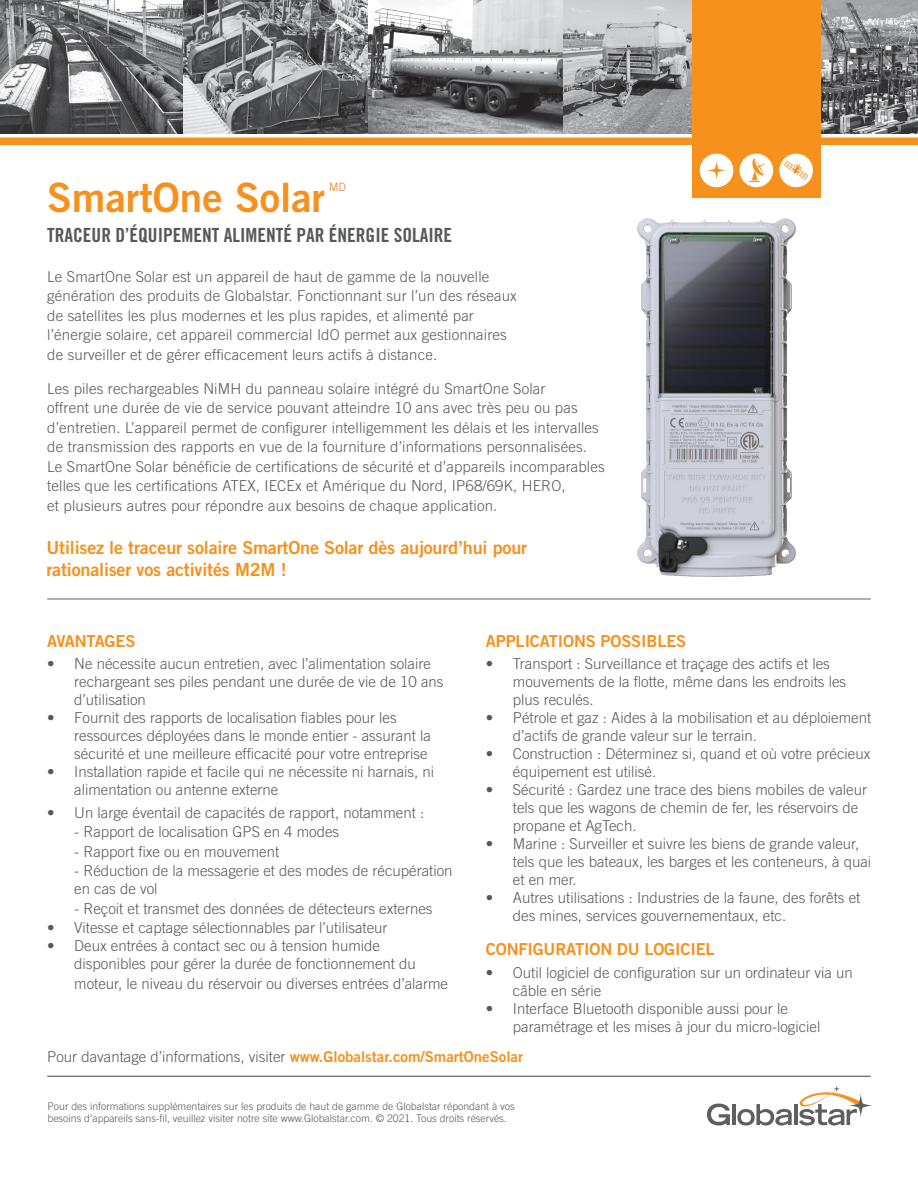
<style>
.page{position:relative;width:918px;height:1188px;background:#fff}
.page>*{position:absolute;margin:0;border:0;box-sizing:border-box;transform-origin:0 0}
.t1{font:40.5px "Trade Gothic Bold Two";color:#f6911e}
.t2{font:19.5px "Trade Gothic Bold Cond Twenty";color:#57585a}
.t3{font:18px/22.5px "Trade Gothic Bold Two";letter-spacing:-.01em;color:#f6911e}
.t4{font:16.5px "Trade Gothic Bold Two";letter-spacing:-.01em;color:#f6911e}
.t5{font:300 15px/18px "Trade Gothic";color:#57585a}
.t6{font:300 11.4px "Trade Gothic";color:#ea7e1d}
.t7{font:300 10.5px/12px "Trade Gothic";color:#57585a}
.s1{font-family:"Trade Gothic Bold Two";font-weight:400;color:#f6911e}
</style>
<div class="page">
<img style="left:637px;top:218px;width:159px;height:359px">
<img style="left:0;top:0;width:365px;height:133px">
<div style="left:0;top:138px;width:918px;height:7px;background:#f6911e"></div>
<img style="left:562px;top:0;width:130px;height:133px">
<img style="left:365px;top:0;width:197px;height:133px">
<img style="left:821px;top:0;width:97px;height:133px">
<div style="left:692px;top:0;width:129px;height:197px;background:#f6911e"></div>
<svg style="left:700px;top:154px;width:113px;height:33px"></svg>
<hr style="left:47px;top:599px;width:824px;height:1px;background:#5f5f62">
<hr style="left:47px;top:1076px;width:824px;height:1px;background:#57585a">
<hr style="left:732px;top:1104px;width:4px;height:21px;background:#5f5f62">
<svg style="left:707px;top:1104px;width:23px;height:21px"></svg>
<svg style="left:737px;top:1086px;width:135px;height:40px"></svg>
<p class="t1" style="left:47px;top:173px;width:279px">SmartOne Solar</p>
<p class="t6" style="left:329px;top:181px;width:19px">MD</p>
<p class="t2" style="left:47px;top:223px;width:407px">TRACEUR D’ÉQUIPEMENT ALIMENTÉ PAR ÉNERGIE SOLAIRE</p>
<p class="t5" style="left:47px;top:267px;width:471px;line-height:19.5px">Le SmartOne Solar est un appareil de haut de gamme de la nouvelle génération des produits de Globalstar. Fonctionnant sur l’un des réseaux de satellites les plus modernes et les plus rapides, et alimenté par l’énergie solaire, cet appareil commercial IdO permet aux gestionnaires de surveiller et de gérer efficacement leurs actifs à distance.</p>
<p class="t5" style="left:47px;top:378px;width:559px;line-height:19.5px">Les piles rechargeables NiMH du panneau solaire intégré du SmartOne Solar<br>offrent une durée de vie de service pouvant atteindre 10 ans avec très peu ou pas d’entretien. L’appareil permet de configurer intelligemment les délais et les intervalles de transmission des rapports en vue de la fourniture d’informations personnalisées.<br>Le SmartOne Solar bénéficie de certifications de sécurité et d’appareils incomparables telles que les certifications ATEX, IECEx et Amérique du Nord, IP68/69K, HERO,<br>et plusieurs autres pour répondre aux besoins de chaque application.</p>
<p class="t3" style="left:46px;top:536px;width:482px">Utilisez le traceur solaire SmartOne Solar dès aujourd’hui pour rationaliser vos activités M2M !</p>
<p class="t4" style="left:47px;top:631px;width:90px">AVANTAGES</p>
<p class="t5" style="left:74px;top:655px;width:371px;text-indent:-27px">• Ne nécessite aucun entretien, avec l’alimentation solaire rechargeant ses piles pendant une durée de vie de 10 ans d’utilisation</p>
<p class="t5" style="left:74px;top:709px;width:358px;text-indent:-27px">• Fournit des rapports de localisation fiables pour les ressources déployées dans le monde entier - assurant la sécurité et une meilleure efficacité pour votre entreprise</p>
<p class="t5" style="left:74px;top:763px;width:362px;text-indent:-27px">• Installation rapide et facile qui ne nécessite ni harnais, ni alimentation ou antenne externe</p>
<p class="t5" style="left:47px;top:803px;width:379px">• Un large éventail de capacités de rapport, notamment :</p>
<p class="t5" style="left:74px;top:823px;width:267px">- Rapport de localisation GPS en 4 modes</p>
<p class="t5" style="left:74px;top:842px;width:207px">- Rapport fixe ou en mouvement</p>
<p class="t5" style="left:74px;top:862px;width:380px">- Réduction de la messagerie et des modes de récupération en cas de vol</p>
<p class="t5" style="left:74px;top:899px;width:360px">- Reçoit et transmet des données de détecteurs externes</p>
<p class="t5" style="left:47px;top:919px;width:342px">• Vitesse et captage sélectionnables par l’utilisateur</p>
<p class="t5" style="left:74px;top:937px;width:343px;text-indent:-27px">• Deux entrées à contact sec ou à tension humide disponibles pour gérer la durée de fonctionnement du</p>
<p class="t5" style="left:74px;top:974px;width:375px">moteur, le niveau du réservoir ou diverses entrées d’alarme</p>
<p class="t4" style="left:486px;top:631px;width:202px">APPLICATIONS POSSIBLES</p>
<p class="t5" style="left:513px;top:655px;width:335px;text-indent:-27px">• Transport : Surveillance et traçage des actifs et les mouvements de la flotte, même dans les endroits les plus reculés.</p>
<p class="t5" style="left:513px;top:709px;width:360px;text-indent:-27px">• Pétrole et gaz : Aides à la mobilisation et au déploiement d’actifs de grande valeur sur le terrain.</p>
<p class="t5" style="left:513px;top:745px;width:359px;text-indent:-27px">• Construction : Déterminez si, quand et où votre précieux équipement est utilisé.</p>
<p class="t5" style="left:513px;top:781px;width:356px;text-indent:-27px">• Sécurité : Gardez une trace des biens mobiles de valeur tels que les wagons de chemin de fer, les réservoirs de propane et AgTech.</p>
<p class="t5" style="left:513px;top:835px;width:360px;text-indent:-27px">• Marine : Surveiller et suivre les biens de grande valeur, tels que les bateaux, les barges et les conteneurs, à quai et en mer.</p>
<p class="t5" style="left:513px;top:889px;width:349px;text-indent:-27px">• Autres utilisations : Industries de la faune, des forêts et des mines, services gouvernementaux, etc.</p>
<p class="t4" style="left:486px;top:939px;width:230px">CONFIGURATION DU LOGICIEL</p>
<p class="t5" style="left:513px;top:963px;width:342px;text-indent:-27px">• Outil logiciel de configuration sur un ordinateur via un câble en série</p>
<p class="t5" style="left:513px;top:999px;width:309px;text-indent:-27px">• Interface Bluetooth disponible aussi pour le paramétrage et les mises à jour du micro-logiciel</p>
<p class="t5" style="left:47px;top:1047px;width:477px">Pour davantage d’informations, visiter <span class="s1">www.Globalstar.com/SmartOneSolar</span></p>
<p class="t7" style="left:48px;top:1101px;width:469px">Pour des informations supplémentaires sur les produits de haut de gamme de Globalstar répondant à vos besoins d’appareils sans-fil, veuillez visiter notre site www.Globalstar.com. © 2021. Tous droits réservés.</p>
</div>
